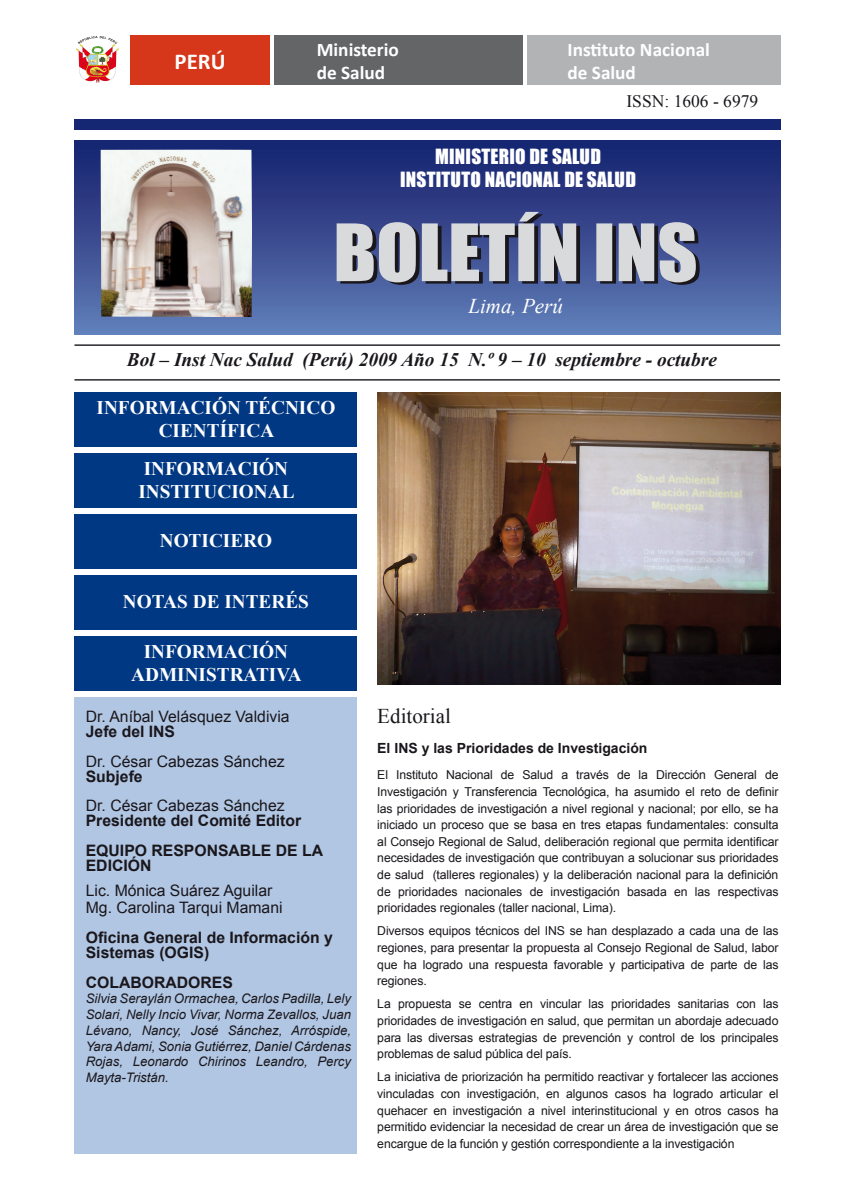
<style>
.page{position:relative;width:844px;height:1191px;background:#fff}
.page>*{position:absolute;margin:0;border:0;box-sizing:border-box;transform-origin:0 0}
.t1{font:700 22.75px "Calibri";color:#fff}
.t2{font:italic 21px "Times New Roman";color:#fff}
.t3{font:21px "Times New Roman";color:#1a171c}
.t4{font:700 19.25px/22.8px "Times New Roman";color:#fff;text-align:center}
.t5{font:italic 700 19.25px "Times New Roman";color:#1a171c}
.t6{font:19.25px/23.1px "Impact";letter-spacing:.01em;color:#fff;text-align:center}
.t7{font:700 19.25px/22.8px "Calibri";color:#fff}
.t8{font:17.5px "Times New Roman";color:#1a171c}
.t9{font:700 15.75px/29.8px "Arial";color:#1a171c}
.t10{font:15.75px/17.5px "Arial";color:#1a171c}
.t11{font:700 14px "Arial";color:#1a171c}
.t12{font:italic 13.12px/15.8px "Arial";color:#1a171c;text-align:justify}
.t13{font:12.25px/16.6px "Arial";letter-spacing:-.01em;color:#1a171c;text-align:justify}
</style>
<div class="page">
<img style="left:377px;top:392px;width:403px;height:293px">
<hr style="left:74px;top:344px;width:705px;height:2px;background:#1a171c">
<hr style="left:74px;top:379px;width:705px;height:1px;background:#1a171c">
<div style="left:74px;top:119px;width:705px;height:215px;background:linear-gradient(to bottom,#17216d,#5c77b3)"></div>
<svg style="left:336px;top:212px;width:363px;height:73px;background:#8a90a8"></svg>
<img style="left:101px;top:150px;width:151px;height:167px">
<div style="left:63px;top:130px;width:722px;height:9px;background:#fff"></div>
<div style="left:74px;top:392px;width:283px;height:55px;background:#003883"></div>
<div style="left:74px;top:453px;width:283px;height:55px;background:#003883"></div>
<div style="left:74px;top:697px;width:283px;height:457px;background:#b1c6e3"></div>
<div style="left:74px;top:514px;width:283px;height:55px;background:#003883"></div>
<div style="left:74px;top:575px;width:283px;height:55px;background:#003883"></div>
<div style="left:74px;top:636px;width:283px;height:55px;background:#003883"></div>
<img style="left:77px;top:36px;width:41px;height:47px">
<div style="left:130px;top:36px;width:139px;height:49px;background:#d6361a"></div>
<div style="left:274px;top:36px;width:249px;height:49px;background:#646567"></div>
<div style="left:527px;top:36px;width:253px;height:49px;background:#b1b3b4"></div>
<h1 class="t1" style="left:175px;top:47px;width:52px">PERÚ</h1>
<h3 class="t7" style="left:567px;top:37px;width:144px">Instituto Nacional de Salud</h3>
<h3 class="t7" style="left:316px;top:37px;width:84px">Ministerio de Salud</h3>
<h3 class="t8" style="left:626px;top:90px;width:133px">ISSN: 1606 - 6979</h3>
<h3 class="t6" style="left:400px;top:144px;width:237px">MINISTERIO DE SALUD<br>INSTITUTO NACIONAL DE SALUD</h3>
<h2 class="t2" style="left:468px;top:291px;width:96px">Lima, Perú</h2>
<h3 class="t5" style="left:127px;top:346px;width:591px">Bol – Inst Nac Salud (Perú) 2009 Año 15 N.º 9 – 10 septiembre - octubre</h3>
<h3 class="t4" style="left:96px;top:396px;width:240px">INFORMACIÓN TÉCNICO<br>CIENTÍFICA</h3>
<h3 class="t4" style="left:138px;top:457px;width:158px;text-align:left">INFORMACIÓN<br>INSTITUCIONAL</h3>
<h3 class="t4" style="left:160px;top:528px;width:114px">NOTICIERO</h3>
<h3 class="t4" style="left:123px;top:589px;width:14px">NOTAS</h3>
<h3 class="t4" style="left:193px;top:589px;width:45px">DE INTERÉS</h3>
<h3 class="t4" style="left:131px;top:640px;width:172px">INFORMACIÓN<br>ADMINISTRATIVA</h3>
<p class="t10" style="left:86px;top:708px;width:205px">Dr. Aníbal Velásquez Valdivia</p>
<p class="t9" style="left:86px;top:717px;width:91px">Jefe del INS</p>
<p class="t10" style="left:86px;top:752px;width:200px">Dr. César Cabezas Sánchez</p>
<p class="t9" style="left:86px;top:761px;width:58px">Subjefe</p>
<p class="t10" style="left:86px;top:797px;width:200px">Dr. César Cabezas Sánchez</p>
<p class="t9" style="left:86px;top:806px;width:239px">Presidente del Comité Editor<br>EQUIPO RESPONSABLE DE LA</p>
<p class="t9" style="left:86px;top:851px;width:67px">EDICIÓN</p>
<p class="t10" style="left:86px;top:881px;width:198px">Lic. Mónica Suárez Aguilar<br>Mg. Carolina Tarqui Mamani</p>
<p class="t9" style="left:86px;top:930px;width:248px;line-height:14.9px">Oficina General de Información y<br>Sistemas (OGIS)</p>
<p class="t9" style="left:86px;top:967px;width:148px">COLABORADORES</p>
<p class="t12" style="left:86px;top:991px;width:267px">Silvia Seraylán Ormachea, Carlos Padilla, Lely Solari, Nelly Incio Vivar, Norma Zevallos, Juan Lévano, Nancy, José Sánchez, Arróspide, Yara Adami, Sonia Gutiérrez, Daniel Cárdenas Rojas, Leonardo Chirinos Leandro, Percy Mayta-Tristán.</p>
<h2 class="t3" style="left:377px;top:702px;width:75px">Editorial</h2>
<p class="t11" style="left:377px;top:738px;width:272px">El INS y las Prioridades de Investigación</p>
<p class="t13" style="left:377px;top:766px;width:402px">El Instituto Nacional de Salud a través de la Dirección General de Investigación y Transferencia Tecnológica, ha asumido el reto de definir las prioridades de investigación a nivel regional y nacional; por ello, se ha iniciado un proceso que se basa en tres etapas fundamentales: consulta al Consejo Regional de Salud, deliberación regional que permita identificar necesidades de investigación que contribuyan a solucionar sus prioridades de salud (talleres regionales) y la deliberación nacional para la definición de prioridades nacionales de investigación basada en las respectivas prioridades regionales (taller nacional, Lima).</p>
<p class="t13" style="left:377px;top:923px;width:402px">Diversos equipos técnicos del INS se han desplazado a cada una de las regiones, para presentar la propuesta al Consejo Regional de Salud, labor que ha logrado una respuesta favorable y participativa de parte de las regiones.</p>
<p class="t13" style="left:377px;top:995px;width:402px">La propuesta se centra en vincular las prioridades sanitarias con las prioridades de investigación en salud, que permitan un abordaje adecuado para las diversas estrategias de prevención y control de los principales problemas de salud pública del país.</p>
<p class="t13" style="left:377px;top:1068px;width:402px">La iniciativa de priorización ha permitido reactivar y fortalecer las acciones vinculadas con investigación, en algunos casos ha logrado articular el quehacer en investigación a nivel interinstitucional y en otros casos ha permitido evidenciar la necesidad de crear un área de investigación que se encargue de la función y gestión correspondiente a la investigación</p>
</div>
